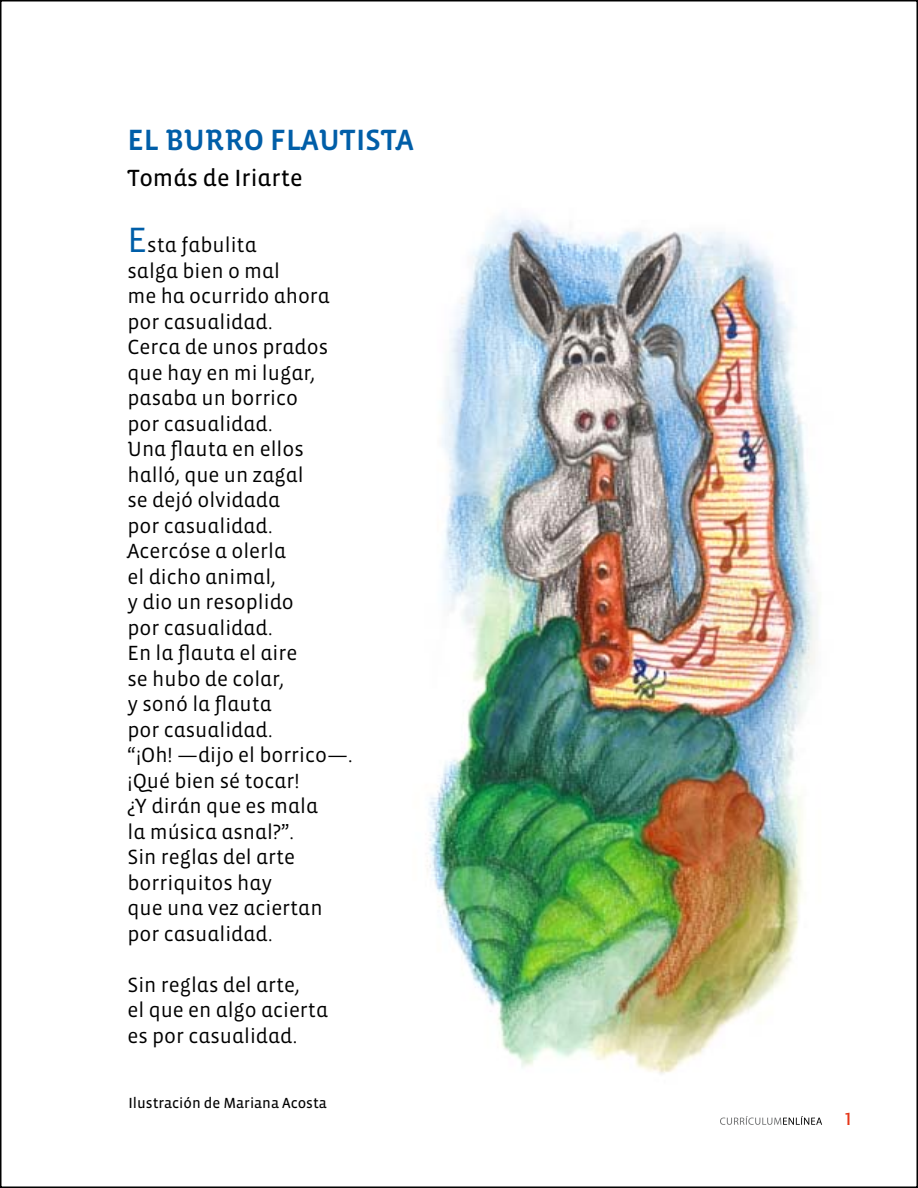
<style>
.page{position:relative;width:918px;height:1188px;background:#fff}
.page>*{position:absolute;margin:0;border:0;box-sizing:border-box;transform-origin:0 0}
.t1{font:30px "Vista Sans Alt Med";color:#005ea8}
.t2{font:24px "Vista Sans Alt Reg";color:#000}
.t3{font:21px/25.5px "Vista Sans Alt";color:#000}
.t4{font:500 18px "Quay Sans";color:#e53517}
.t5{font:15px "Vista Sans Reg";color:#000}
.s1{font-size:36px;color:#005ea8}
</style>
<div class="page">
<svg style="left:720px;top:1116px;width:102px;height:9px"></svg>
<img style="left:427px;top:216px;width:390px;height:858px">
<h1 class="t1" style="left:128px;top:124px;width:288px">EL BURRO FLAUTISTA</h1>
<p class="t2" style="left:128px;top:166px;width:177px">Tomás de Iriarte</p>
<p class="t3" style="left:128px;top:233px;width:227px"><span class="s1">E</span>sta fabulita<br>salga bien o mal<br>me ha ocurrido ahora por casualidad.<br>Cerca de unos prados que hay en mi lugar, pasaba un borrico<br>por casualidad.<br>Una flauta en ellos halló, que un zagal<br>se dejó olvidada<br>por casualidad.<br>Acercóse a olerla<br>el dicho animal,<br>y dio un resoplido<br>por casualidad.<br>En la flauta el aire<br>se hubo de colar,<br>y sonó la flauta<br>por casualidad.<br>“¡Oh! —dijo el borrico—. ¡Qué bien sé tocar!<br>¿Y dirán que es mala<br>la música asnal?”.<br>Sin reglas del arte borriquitos hay<br>que una vez aciertan por casualidad.</p>
<p class="t3" style="left:128px;top:972px;width:202px">Sin reglas del arte,<br>el que en algo acierta es por casualidad.</p>
<p class="t5" style="left:129px;top:1095px;width:200px">Ilustración de Mariana Acosta</p>
<p class="t4" style="left:844px;top:1109px;width:11px">1</p>
</div>
